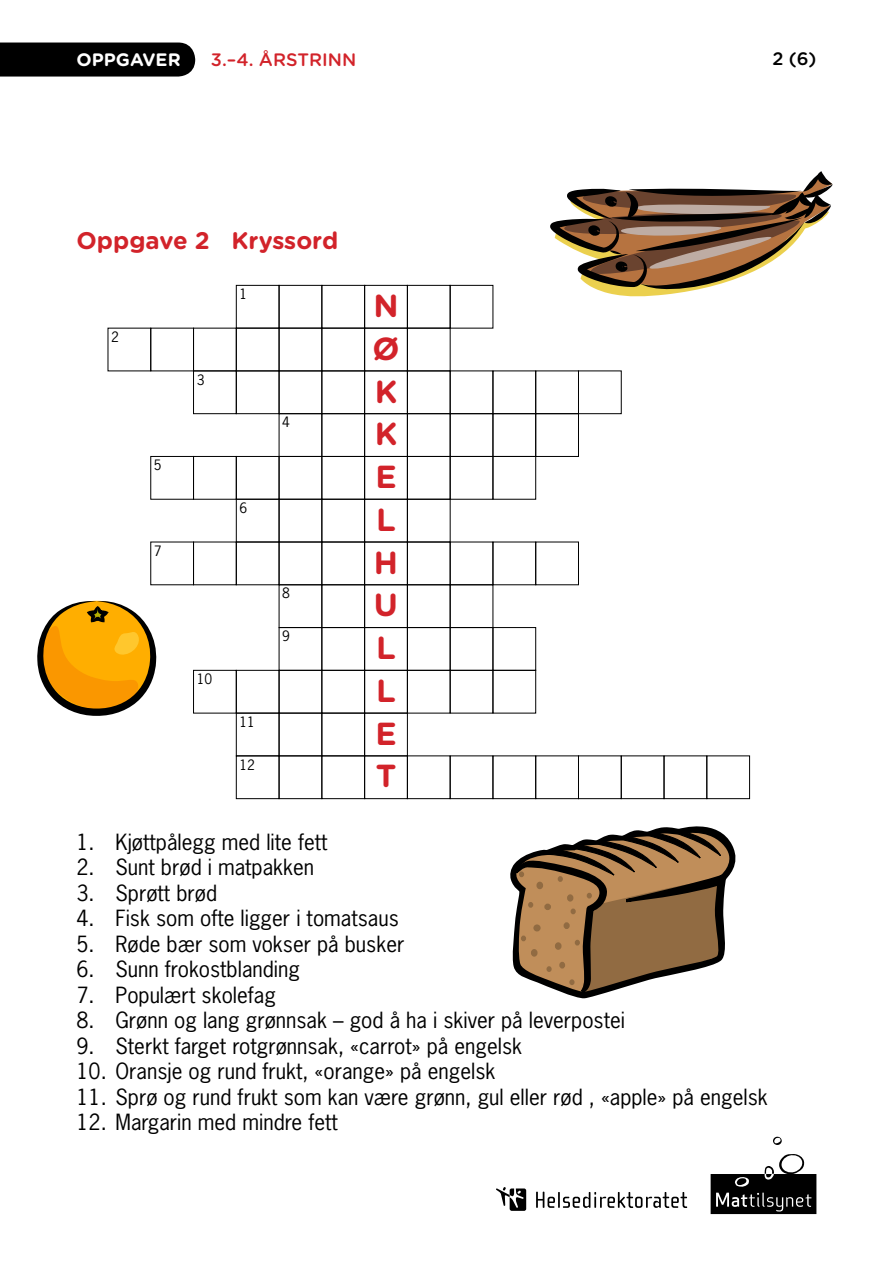
<style>
.page{position:relative;width:893px;height:1263px;background:#fff}
.page>*{position:absolute;margin:0;border:0;box-sizing:border-box;transform-origin:0 0}
.t1{font:700 31.95px/42.8px "Gotham Rounded";color:#d2232a;text-align:justify}
.t2{font:700 24px "Gotham Rounded";color:#d2232a}
.t3{font:21px "News Gothic";color:#000}
.t4{font:500 18px "Gotham Rounded";color:#d2232a}
.t5{font:700 18px "Gotham Rounded";color:#fff}
.t6{font:500 18px "Gotham Rounded";color:#000}
.t7{font:13.5px "News Gothic";color:#000}
</style>
<div class="page">
<svg style="left:773px;top:1137px;width:9px;height:8px"></svg>
<svg style="left:711px;top:1154px;width:105px;height:60px"></svg>
<div style="left:0;top:43px;width:195px;height:34px;background:#000"></div>
<svg style="left:496px;top:1187px;width:30px;height:24px"></svg>
<svg style="left:536px;top:1191px;width:151px;height:17px"></svg>
<svg style="left:550px;top:171px;width:283px;height:126px"></svg>
<svg style="left:37px;top:601px;width:120px;height:115px"></svg>
<div style="left:364px;top:285px;width:44px;height:44px;border:1px solid #000"></div>
<div style="left:321px;top:285px;width:44px;height:44px;border:1px solid #000"></div>
<div style="left:279px;top:285px;width:43px;height:44px;border:1px solid #000"></div>
<div style="left:236px;top:285px;width:43px;height:44px;border:1px solid #000"></div>
<div style="left:407px;top:285px;width:44px;height:44px;border:1px solid #000"></div>
<div style="left:450px;top:285px;width:43px;height:44px;border:1px solid #000"></div>
<div style="left:364px;top:328px;width:44px;height:43px;border:1px solid #000"></div>
<div style="left:321px;top:328px;width:44px;height:43px;border:1px solid #000"></div>
<div style="left:279px;top:328px;width:43px;height:43px;border:1px solid #000"></div>
<div style="left:236px;top:328px;width:43px;height:43px;border:1px solid #000"></div>
<div style="left:193px;top:328px;width:44px;height:43px;border:1px solid #000"></div>
<div style="left:150px;top:328px;width:44px;height:43px;border:1px solid #000"></div>
<div style="left:407px;top:328px;width:44px;height:43px;border:1px solid #000"></div>
<div style="left:364px;top:370px;width:44px;height:44px;border:1px solid #000"></div>
<div style="left:321px;top:370px;width:44px;height:44px;border:1px solid #000"></div>
<div style="left:279px;top:370px;width:43px;height:44px;border:1px solid #000"></div>
<div style="left:236px;top:370px;width:43px;height:44px;border:1px solid #000"></div>
<div style="left:193px;top:370px;width:44px;height:44px;border:1px solid #000"></div>
<div style="left:407px;top:370px;width:44px;height:44px;border:1px solid #000"></div>
<div style="left:450px;top:370px;width:43px;height:44px;border:1px solid #000"></div>
<div style="left:492px;top:370px;width:44px;height:44px;border:1px solid #000"></div>
<div style="left:535px;top:370px;width:44px;height:44px;border:1px solid #000"></div>
<div style="left:578px;top:370px;width:44px;height:44px;border:1px solid #000"></div>
<div style="left:364px;top:413px;width:44px;height:44px;border:1px solid #000"></div>
<div style="left:321px;top:413px;width:44px;height:44px;border:1px solid #000"></div>
<div style="left:279px;top:413px;width:43px;height:44px;border:1px solid #000"></div>
<div style="left:407px;top:413px;width:44px;height:44px;border:1px solid #000"></div>
<div style="left:450px;top:413px;width:43px;height:44px;border:1px solid #000"></div>
<div style="left:492px;top:413px;width:44px;height:44px;border:1px solid #000"></div>
<div style="left:535px;top:413px;width:44px;height:44px;border:1px solid #000"></div>
<div style="left:364px;top:456px;width:44px;height:44px;border:1px solid #000"></div>
<div style="left:321px;top:456px;width:44px;height:44px;border:1px solid #000"></div>
<div style="left:279px;top:456px;width:43px;height:44px;border:1px solid #000"></div>
<div style="left:236px;top:456px;width:43px;height:44px;border:1px solid #000"></div>
<div style="left:193px;top:456px;width:44px;height:44px;border:1px solid #000"></div>
<div style="left:150px;top:456px;width:44px;height:44px;border:1px solid #000"></div>
<div style="left:407px;top:456px;width:44px;height:44px;border:1px solid #000"></div>
<div style="left:450px;top:456px;width:43px;height:44px;border:1px solid #000"></div>
<div style="left:492px;top:456px;width:44px;height:44px;border:1px solid #000"></div>
<div style="left:364px;top:499px;width:44px;height:43px;border:1px solid #000"></div>
<div style="left:321px;top:499px;width:44px;height:43px;border:1px solid #000"></div>
<div style="left:279px;top:499px;width:43px;height:43px;border:1px solid #000"></div>
<div style="left:236px;top:499px;width:43px;height:43px;border:1px solid #000"></div>
<div style="left:407px;top:499px;width:44px;height:43px;border:1px solid #000"></div>
<div style="left:321px;top:541px;width:44px;height:44px;border:1px solid #000"></div>
<div style="left:279px;top:541px;width:43px;height:44px;border:1px solid #000"></div>
<div style="left:193px;top:541px;width:44px;height:44px;border:1px solid #000"></div>
<div style="left:407px;top:541px;width:44px;height:44px;border:1px solid #000"></div>
<div style="left:450px;top:541px;width:43px;height:44px;border:1px solid #000"></div>
<div style="left:492px;top:541px;width:44px;height:44px;border:1px solid #000"></div>
<div style="left:535px;top:541px;width:44px;height:44px;border:1px solid #000"></div>
<div style="left:364px;top:584px;width:44px;height:44px;border:1px solid #000"></div>
<div style="left:321px;top:584px;width:44px;height:44px;border:1px solid #000"></div>
<div style="left:279px;top:584px;width:43px;height:44px;border:1px solid #000"></div>
<div style="left:407px;top:584px;width:44px;height:44px;border:1px solid #000"></div>
<div style="left:450px;top:584px;width:43px;height:44px;border:1px solid #000"></div>
<div style="left:364px;top:627px;width:44px;height:44px;border:1px solid #000"></div>
<div style="left:321px;top:627px;width:44px;height:44px;border:1px solid #000"></div>
<div style="left:279px;top:627px;width:43px;height:44px;border:1px solid #000"></div>
<div style="left:407px;top:627px;width:44px;height:44px;border:1px solid #000"></div>
<div style="left:450px;top:627px;width:43px;height:44px;border:1px solid #000"></div>
<div style="left:492px;top:627px;width:44px;height:44px;border:1px solid #000"></div>
<div style="left:364px;top:670px;width:44px;height:43px;border:1px solid #000"></div>
<div style="left:321px;top:670px;width:44px;height:43px;border:1px solid #000"></div>
<div style="left:279px;top:670px;width:43px;height:43px;border:1px solid #000"></div>
<div style="left:236px;top:670px;width:43px;height:43px;border:1px solid #000"></div>
<div style="left:193px;top:670px;width:44px;height:43px;border:1px solid #000"></div>
<div style="left:407px;top:670px;width:44px;height:43px;border:1px solid #000"></div>
<div style="left:450px;top:670px;width:43px;height:43px;border:1px solid #000"></div>
<div style="left:492px;top:670px;width:44px;height:43px;border:1px solid #000"></div>
<div style="left:364px;top:713px;width:44px;height:43px;border:1px solid #000"></div>
<div style="left:321px;top:713px;width:44px;height:43px;border:1px solid #000"></div>
<div style="left:279px;top:713px;width:43px;height:43px;border:1px solid #000"></div>
<div style="left:236px;top:713px;width:43px;height:43px;border:1px solid #000"></div>
<div style="left:364px;top:755px;width:44px;height:44px;border:1px solid #000"></div>
<div style="left:321px;top:755px;width:44px;height:44px;border:1px solid #000"></div>
<div style="left:279px;top:755px;width:43px;height:44px;border:1px solid #000"></div>
<div style="left:236px;top:755px;width:43px;height:44px;border:1px solid #000"></div>
<div style="left:407px;top:755px;width:44px;height:44px;border:1px solid #000"></div>
<div style="left:450px;top:755px;width:43px;height:44px;border:1px solid #000"></div>
<div style="left:492px;top:755px;width:44px;height:44px;border:1px solid #000"></div>
<div style="left:535px;top:755px;width:44px;height:44px;border:1px solid #000"></div>
<div style="left:578px;top:755px;width:44px;height:44px;border:1px solid #000"></div>
<div style="left:621px;top:755px;width:43px;height:44px;border:1px solid #000"></div>
<div style="left:664px;top:755px;width:43px;height:44px;border:1px solid #000"></div>
<div style="left:706px;top:755px;width:44px;height:44px;border:1px solid #000"></div>
<svg style="left:510px;top:826px;width:226px;height:173px"></svg>
<p class="t5" style="left:77px;top:46px;width:106px">OPPGAVER</p>
<p class="t4" style="left:211px;top:46px;width:147px">3.–4. ÅRSTRINN</p>
<p class="t6" style="left:772px;top:46px;width:46px">2 (6)</p>
<p class="t2" style="left:77px;top:223px;width:263px">Oppgave 2 Kryssord</p>
<p class="t7" style="left:111px;top:328px;width:9px">2</p>
<p class="t7" style="left:154px;top:456px;width:9px">5</p>
<p class="t7" style="left:154px;top:542px;width:9px">7</p>
<p class="t7" style="left:197px;top:371px;width:9px">3</p>
<p class="t7" style="left:239px;top:285px;width:9px">1</p>
<p class="t7" style="left:282px;top:414px;width:9px">4</p>
<p class="t7" style="left:239px;top:499px;width:9px">6</p>
<p class="t7" style="left:197px;top:670px;width:17px">10</p>
<p class="t7" style="left:282px;top:585px;width:9px">8</p>
<p class="t7" style="left:282px;top:627px;width:9px">9</p>
<p class="t7" style="left:239px;top:713px;width:17px">11</p>
<p class="t7" style="left:239px;top:756px;width:17px">12</p>
<h1 class="t1" style="left:372px;top:283px;width:29px">N Ø K K E L H U L L E T</h1>
<p class="t3" style="left:77px;top:828px;width:252px">1. Kjøttpålegg med lite fett</p>
<p class="t3" style="left:77px;top:854px;width:239px">2. Sunt brød i matpakken</p>
<p class="t3" style="left:77px;top:879px;width:142px">3. Sprøtt brød</p>
<p class="t3" style="left:77px;top:905px;width:324px">4. Fisk som ofte ligger i tomatsaus</p>
<p class="t3" style="left:77px;top:930px;width:329px">5. Røde bær som vokser på busker</p>
<p class="t3" style="left:77px;top:956px;width:225px">6. Sunn frokostblanding</p>
<p class="t3" style="left:77px;top:981px;width:201px">7. Populært skolefag</p>
<p class="t3" style="left:77px;top:1007px;width:550px">8. Grønn og lang grønnsak – god å ha i skiver på leverpostei</p>
<p class="t3" style="left:77px;top:1032px;width:447px">9. Sterkt farget rotgrønnsak, «carrot» på engelsk</p>
<p class="t3" style="left:77px;top:1058px;width:420px">10. Oransje og rund frukt, «orange» på engelsk</p>
<p class="t3" style="left:77px;top:1083px;width:693px">11. Sprø og rund frukt som kan være grønn, gul eller rød , «apple» på engelsk</p>
<p class="t3" style="left:77px;top:1109px;width:263px">12. Margarin med mindre fett</p>
</div>
